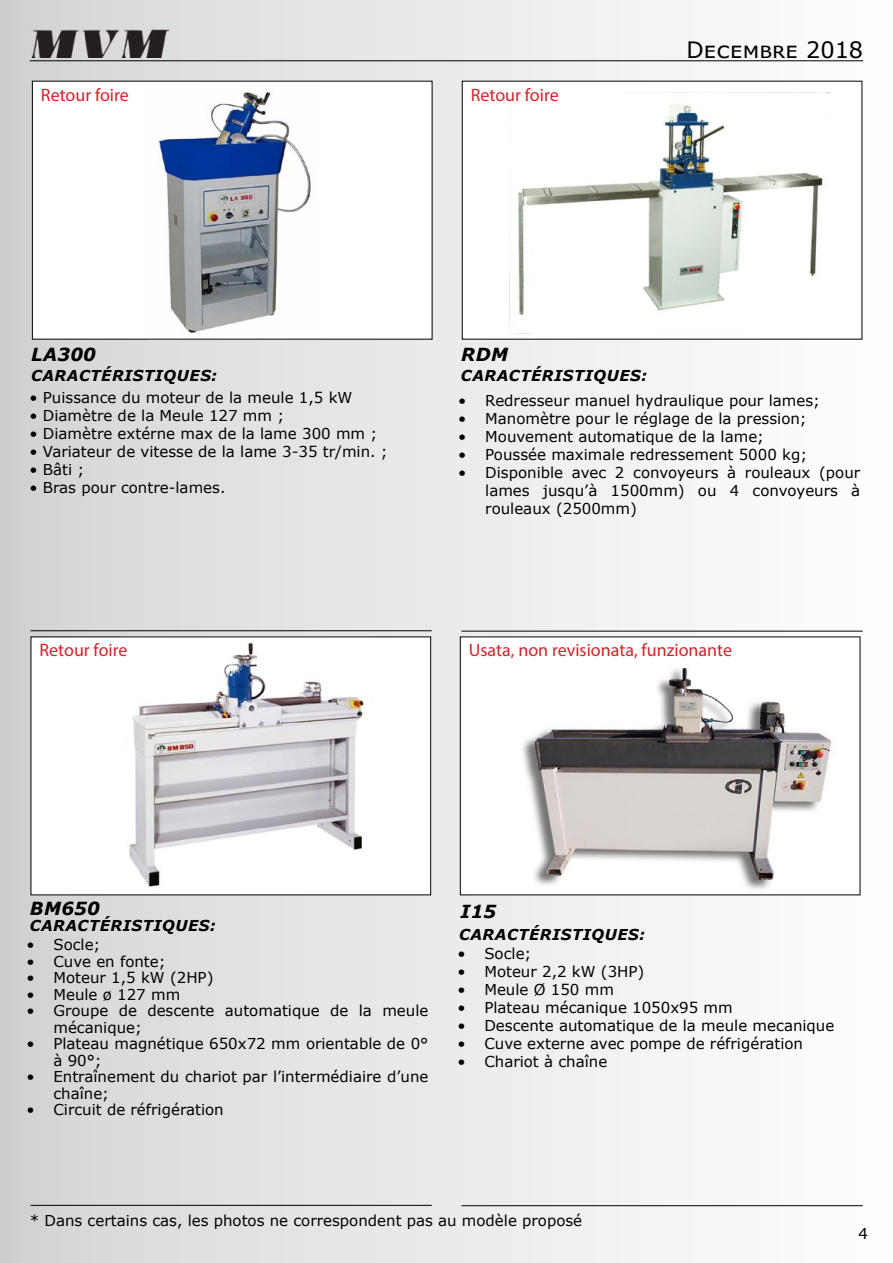
<style>
.page{position:relative;width:893px;height:1263px;background:#fff}
.page>*{position:absolute;margin:0;border:0;box-sizing:border-box;transform-origin:0 0}
.t1{font:22.5px "Verdana";color:#000}
.t2{font:18px "Myriad Pro";color:#d2232a}
.t3{font:italic 700 18px "Verdana";letter-spacing:.015em;color:#000}
.t4{font:15px/16.5px "Verdana";color:#000}
.t5{font:italic 700 15px "Verdana";letter-spacing:.035em;color:#000}
</style>
<div class="page">
<div style="left:1px;top:1px;width:891px;height:1261px;background:linear-gradient(to right,#d4d4d4,#fefefe)"></div>
<hr style="left:30px;top:60px;width:833px;height:1px;background:#000">
<img style="left:30px;top:27px;width:138px;height:30px">
<hr style="left:31px;top:630px;width:401px;height:1px;background:#000">
<hr style="left:31px;top:1205px;width:401px;height:1px;background:#000">
<hr style="left:461px;top:631px;width:402px;height:1px;background:#000">
<hr style="left:461px;top:1205px;width:402px;height:1px;background:#000">
<div style="left:32px;top:81px;width:400px;height:258px;background:#fff"></div>
<img style="left:158px;top:92px;width:153px;height:242px">
<div style="left:462px;top:81px;width:400px;height:258px;background:#fff"></div>
<img style="left:509px;top:104px;width:314px;height:230px">
<div style="left:31px;top:637px;width:400px;height:258px;background:#fff"></div>
<img style="left:129px;top:642px;width:236px;height:245px">
<img style="left:463px;top:638px;width:395px;height:255px">
<p class="t2" style="left:41px;top:84px;width:89px">Retour foire</p>
<p class="t2" style="left:471px;top:84px;width:89px">Retour foire</p>
<h1 class="t1" style="left:687px;top:35px;width:178px">Decembre 2018</h1>
<p class="t3" style="left:31px;top:342px;width:66px">LA300</p>
<p class="t5" style="left:31px;top:365px;width:188px">CARACTÉRISTIQUES:</p>
<p class="t4" style="left:29px;top:389px;width:324px">• Puissance du moteur de la meule 1,5 kW</p>
<p class="t4" style="left:29px;top:407px;width:256px">• Diamètre de la Meule 127 mm ;</p>
<p class="t4" style="left:29px;top:425px;width:349px">• Diamètre extérne max de la lame 300 mm ;</p>
<p class="t4" style="left:29px;top:443px;width:360px">• Variateur de vitesse de la lame 3-35 tr/min. ;</p>
<p class="t4" style="left:29px;top:461px;width:56px">• Bâti ;</p>
<p class="t4" style="left:29px;top:479px;width:198px">• Bras pour contre-lames.</p>
<p class="t2" style="left:40px;top:639px;width:89px">Retour foire</p>
<p class="t3" style="left:461px;top:342px;width:49px">RDM</p>
<p class="t5" style="left:461px;top:365px;width:188px">CARACTÉRISTIQUES:</p>
<p class="t4" style="left:458px;top:392px;width:363px">• Redresseur manuel hydraulique pour lames;</p>
<p class="t4" style="left:458px;top:410px;width:350px">• Manomètre pour le réglage de la pression;</p>
<p class="t4" style="left:458px;top:428px;width:307px">• Mouvement automatique de la lame;</p>
<p class="t4" style="left:458px;top:446px;width:350px">• Poussée maximale redressement 5000 kg;</p>
<p class="t4" style="left:485px;top:463px;width:376px;line-height:18px;text-align:justify;text-indent:-27px">• Disponible avec 2 convoyeurs à rouleaux (pour lames jusqu’à 1500mm) ou 4 convoyeurs à rouleaux (2500mm)</p>
<p class="t2" style="left:469px;top:639px;width:265px">Usata, non revisionata, funzionante</p>
<p class="t3" style="left:30px;top:896px;width:72px">BM650</p>
<p class="t5" style="left:30px;top:915px;width:188px">CARACTÉRISTIQUES:</p>
<p class="t4" style="left:26px;top:936px;width:76px">• Socle;</p>
<p class="t4" style="left:26px;top:953px;width:141px">• Cuve en fonte;</p>
<p class="t4" style="left:26px;top:969px;width:189px">• Moteur 1,5 kW (2HP)</p>
<p class="t4" style="left:26px;top:986px;width:155px">• Meule ø 127 mm</p>
<p class="t4" style="left:53px;top:1002px;width:376px;text-indent:-27px">• Groupe de descente automatique de la meule mécanique;</p>
<p class="t4" style="left:53px;top:1035px;width:376px;text-indent:-27px">• Plateau magnétique 650x72 mm orientable de 0° à 90°;</p>
<p class="t4" style="left:53px;top:1068px;width:376px;text-indent:-27px">• Entraînement du chariot par l’intermédiaire d’une chaîne;</p>
<p class="t4" style="left:26px;top:1101px;width:199px">• Circuit de réfrigération</p>
<p class="t3" style="left:461px;top:899px;width:37px">I15</p>
<p class="t5" style="left:459px;top:924px;width:188px">CARACTÉRISTIQUES:</p>
<p class="t4" style="left:457px;top:945px;width:76px">• Socle;</p>
<p class="t4" style="left:457px;top:963px;width:189px">• Moteur 2,2 kW (3HP)</p>
<p class="t4" style="left:457px;top:981px;width:158px">• Meule Ø 150 mm</p>
<p class="t4" style="left:457px;top:999px;width:277px">• Plateau mécanique 1050x95 mm</p>
<p class="t4" style="left:457px;top:1017px;width:378px">• Descente automatique de la meule mecanique</p>
<p class="t4" style="left:457px;top:1035px;width:347px">• Cuve externe avec pompe de réfrigération</p>
<p class="t4" style="left:457px;top:1053px;width:151px">• Chariot à chaîne</p>
<p class="t4" style="left:30px;top:1212px;width:554px">* Dans certains cas, les photos ne correspondent pas au modèle proposé</p>
<p class="t4" style="left:858px;top:1225px;width:11px">4</p>
</div>
